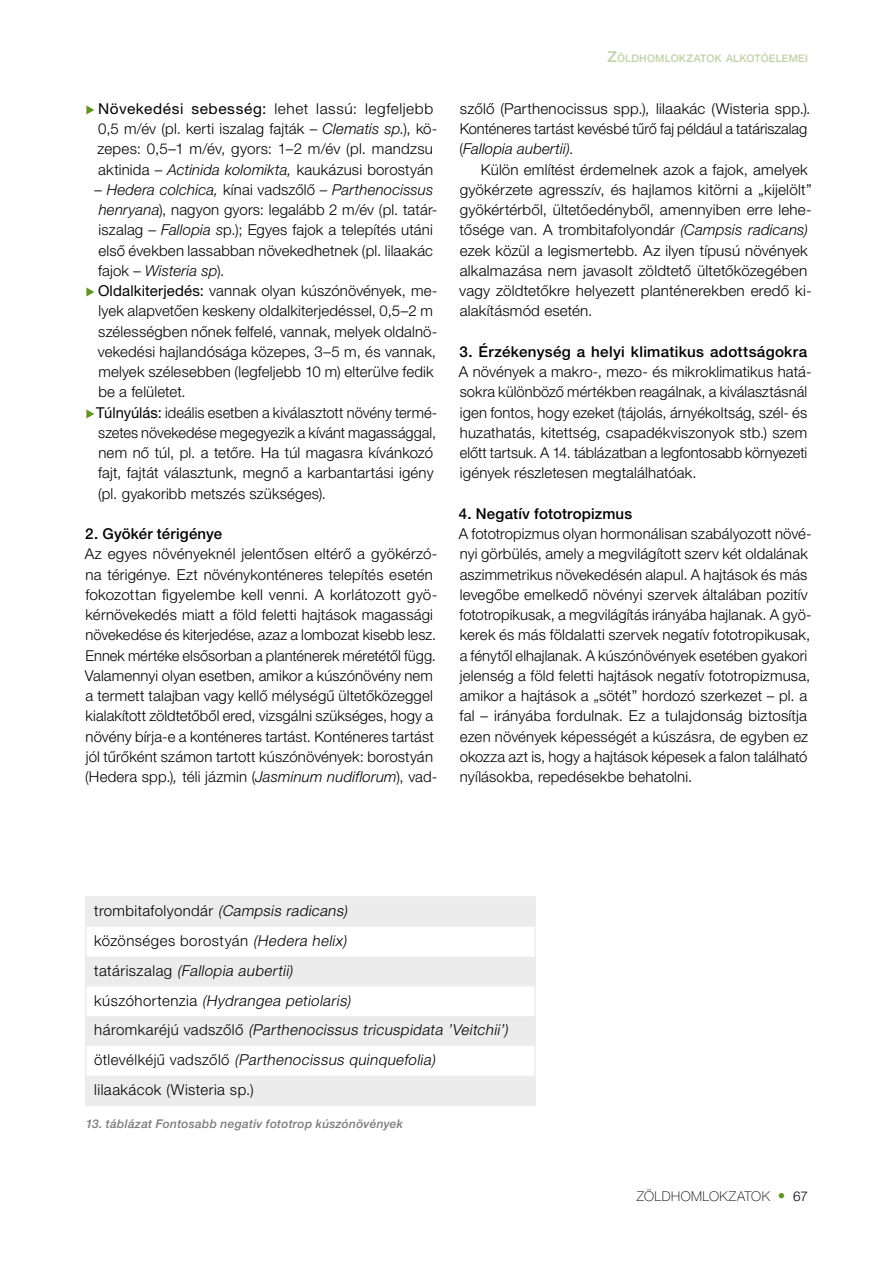
<style>
.page{position:relative;width:893px;height:1263px;background:#fff}
.page>*{position:absolute;margin:0;border:0;box-sizing:border-box;transform-origin:0 0}
.t1{font:300 15px/20.2px "Helvetica Neue LT Pro";letter-spacing:.01em;color:#000}
.t2{font:italic 300 15px/29.7px "Helvetica Neue LT Pro";color:#000}
.t3{font:500 15px "Helvetica Neue LT Pro";letter-spacing:.015em;color:#000}
.t4{font:100 13.5px "Helvetica Neue LT Pro";letter-spacing:.035em;color:#000}
.t5{font:italic 500 12px "Helvetica Neue LT Pro";letter-spacing:.02em;color:#7a7b7a}
.t6{font:500 10.5px "Helvetica Neue LT Pro";letter-spacing:.02em;color:#c0d2a4}
.s1{font-weight:400}
.s2{font-style:italic}
.s3{font-size:15px}
.s4{font-style:normal}
.s5{font-weight:300;font-size:15px;color:#5e961f}
.s6{font-weight:300}
</style>
<div class="page">
<svg style="left:88px;top:899px;width:445px;height:204px;fill:#ececec"></svg>
<div style="left:85px;top:896px;width:451px;height:210px;border:2px solid #ececec"></div>
<p class="t1" style="left:97px;top:98px;width:341px"><span class="s1">Növekedési sebesség:</span> lehet lassú: legfeljebb 0,5 m/év (pl. kerti iszalag fajták – <span class="s2">Clematis sp.</span>), kö&shy;zepes: 0,5–1 m/év, gyors: 1–2 m/év (pl. mandzsu aktinida – <span class="s2">Actinida kolomikta,</span> kaukázusi borostyán</p>
<p class="t1" style="left:95px;top:179px;width:344px">– <span class="s2">Hedera colchica,</span> kínai vadszőlő – <span class="s2">Parthenocissus henryana</span>), nagyon gyors: legalább 2 m/év (pl. tatár&shy;iszalag – <span class="s2">Fallopia s</span>p.); Egyes fajok a telepítés utáni első években lassabban növekedhetnek (pl. lilaakác fajok – <span class="s2">Wisteria sp</span>).<br><span class="s1">Oldalkiterjedés:</span> vannak olyan kúszónövények, me&shy;lyek alapvetően keskeny oldalkiterjedéssel, 0,5–2 m szélességben nőnek felfelé, vannak, melyek oldalnö&shy;vekedési hajlandósága közepes, 3–5 m, és vannak, melyek szélesebben (legfeljebb 10 m) elterülve fedik be a felületet.<br><span class="s1">Túlnyúlás:</span> ideális esetben a kiválasztott növény termé&shy;szetes növekedése megegyezik a kívánt magassággal, nem nő túl, pl. a tetőre. Ha túl magasra kívánkozó fajt, fajtát választunk, megnő a karbantartási igény (pl. gyakoribb metszés szükséges).</p>
<p class="t3" style="left:85px;top:525px;width:138px">2. Gyökér térigénye</p>
<p class="t1" style="left:85px;top:544px;width:354px">Az egyes növényeknél jelentősen eltérő a gyökérzó&shy;na térigénye. Ezt növénykonténeres telepítés esetén fokozottan figyelembe kell venni. A korlátozott gyö&shy;kérnövekedés miatt a föld feletti hajtások magassági növekedése és kiterjedése, azaz a lombozat kisebb lesz.<br>Ennek mértéke elsősorban a planténerek méretétől függ.<br>Valamennyi olyan esetben, amikor a kúszónövény nem a termett talajban vagy kellő mélységű ültetőközeggel kialakított zöldtetőből ered, vizsgálni szükséges, hogy a növény bírja-e a konténeres tartást. Konténeres tartást jól tűrőként számon tartott kúszónövények: borostyán (Hedera spp.)<span class="s2">,</span> téli jázmin (<span class="s2">Jasminum nudiflorum</span>), vad-</p>
<p class="t6" style="left:607px;top:52px;width:202px"><span class="s3">Z</span>ÖLDHOMLOKZATOK ALKOTÓELEMEI</p>
<p class="t1" style="left:459px;top:98px;width:353px">szőlő (Parthenocissus spp.)<span class="s2">,</span> lilaakác (Wisteria spp.)<span class="s2">.<br></span>Konténeres tartást kevésbé tűrő faj például a tatáriszalag (<span class="s2">Fallopia aubertii)</span>.</p>
<p class="t1" style="left:459px;top:159px;width:354px;text-indent:22px">Külön említést érdemelnek azok a fajok, amelyek gyökérzete agresszív, és hajlamos kitörni a „kijelölt” gyökértérből, ültetőedényből, amennyiben erre lehe&shy;tősége van. A trombitafolyondár <span class="s2">(Campsis radicans) </span>ezek közül a legismertebb. Az ilyen típusú növények alkalmazása nem javasolt zöldtető ültetőközegében vagy zöldtetőkre helyezett planténerekben eredő ki&shy;alakításmód esetén.</p>
<p class="t3" style="left:460px;top:343px;width:349px">3. Érzékenység a helyi klimatikus adottságokra</p>
<p class="t1" style="left:459px;top:361px;width:354px">A növények a makro-, mezo- és mikroklimatikus hatá&shy;sokra különböző mértékben reagálnak, a kiválasztásnál igen fontos, hogy ezeket (tájolás, árnyékoltság, szél- és huzathatás, kitettség, csapadékviszonyok stb.) szem előtt tartsuk. A 14. táblázatban a legfontosabb környezeti igények részletesen megtalálhatóak.</p>
<p class="t3" style="left:459px;top:505px;width:175px">4. Negatív fototropizmus</p>
<p class="t1" style="left:459px;top:523px;width:354px">A fototropizmus olyan hormonálisan szabályozott növé&shy;nyi görbülés, amely a megvilágított szerv két oldalának aszimmetrikus növekedésén alapul. A hajtások és más levegőbe emelkedő növényi szervek általában pozitív fototropikusak, a megvilágítás irányába hajlanak. A gyö&shy;kerek és más földalatti szervek negatív fototropikusak, a fénytől elhajlanak. A kúszónövények esetében gyakori jelenség a föld feletti hajtások negatív fototropizmusa, amikor a hajtások a „sötét” hordozó szerkezet – pl. a fal – irányába fordulnak. Ez a tulajdonság biztosítja ezen növények képességét a kúszásra, de egyben ez okozza azt is, hogy a hajtások képesek a falon található nyílásokba, repedésekbe behatolni.</p>
<p class="t2" style="left:94px;top:896px;width:415px"><span class="s4">trombitafolyondár</span> (Campsis radicans)<br><span class="s4">közönséges borostyán</span> (Hedera helix)<br><span class="s4">t at á r i s z a l a g</span> (Fallopia aubertii)<br><span class="s4">k ú s z ó h o r t e n z i a</span> (Hydrangea petiolaris)<br><span class="s4">h á ro m k a r éj ú va d s z ő l ő</span> (Parthenocissus tricuspidata ’Veitchii’) <span class="s4">öt l evé l kéj ű va d s z ő l ő</span> (Parthenocissus quinquefolia)<br><span class="s4">lilaakácok (Wisteria sp.)</span></p>
<p class="t5" style="left:86px;top:1116px;width:319px">13. táblázat Fontosabb negatív fototrop kúszónövények</p>
<p class="t4" style="left:637px;top:1189px;width:172px">ZÖLDHOMLOKZATOK <span class="s5">•</span> <span class="s6">67</span></p>
</div>
